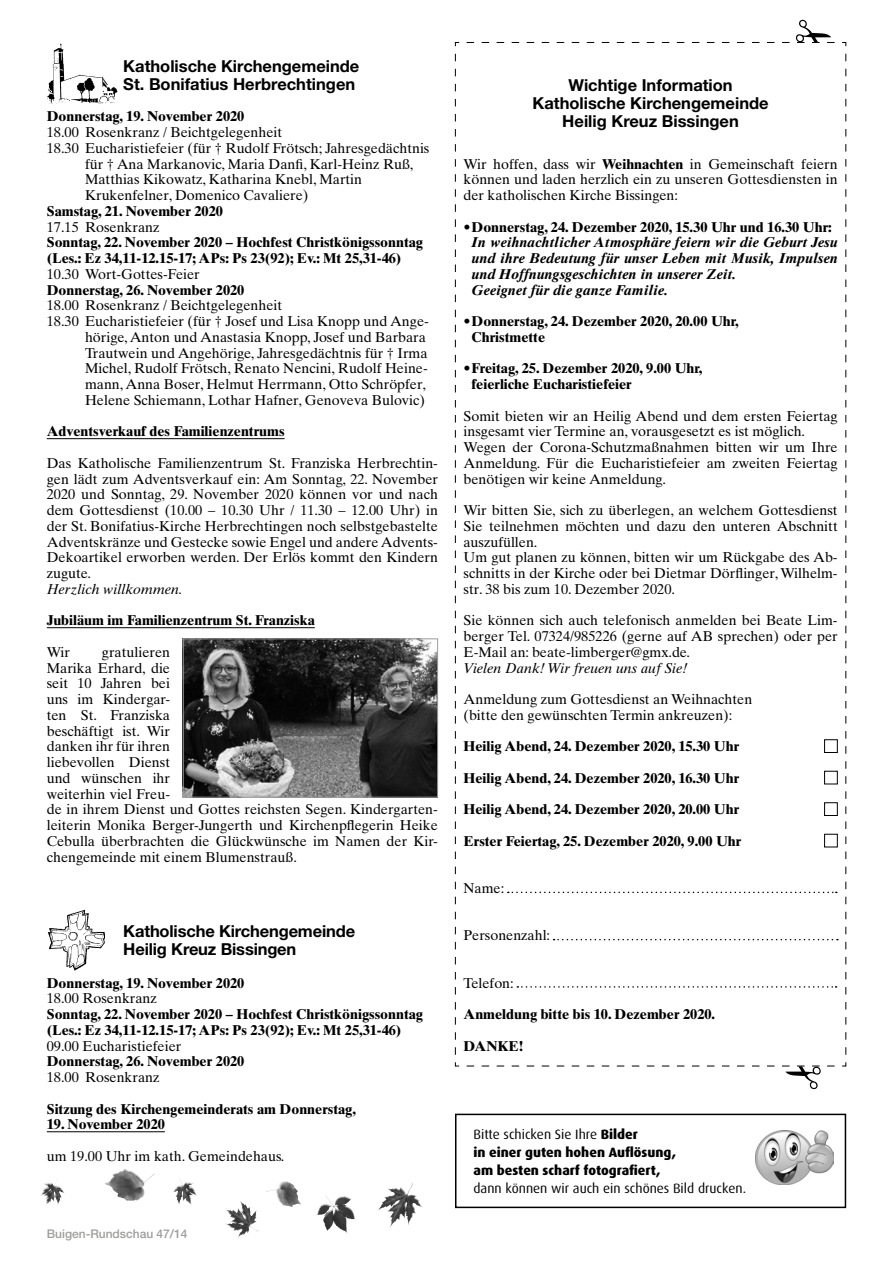
<style>
.page{position:relative;width:893px;height:1263px;background:#fff}
.page>*{position:absolute;margin:0;border:0;box-sizing:border-box;transform-origin:0 0}
.t1{font:700 16.5px/18px "Helvetica Neue";color:#000}
.t2{font:14.25px/15.8px "Times Ten";color:#000}
.t3{font:700 14.25px/15.8px "Times Ten";color:#000}
.t4{font:italic 700 14.25px/15.8px "Times Ten";color:#000}
.t5{font:italic 14.25px "Times Ten";color:#000}
.t6{font:800 13.5px/18px "Dax";color:#000}
.t7{font:13.5px "Dax";color:#000}
.t8{font:500 12px "Helvetica Neue";color:#9d9d9c}
.s1{font-weight:700}
.s2{font-weight:400}
</style>
<div class="page">
<hr style="left:47px;top:438px;width:238px;height:1px;background:#000">
<hr style="left:47px;top:627px;width:268px;height:1px;background:#000">
<hr style="left:47px;top:1131px;width:118px;height:1px;background:#000">
<img style="left:47px;top:43px;width:71px;height:61px">
<img style="left:47px;top:909px;width:57px;height:62px">
<img style="left:185px;top:640px;width:251px;height:155px">
<div style="left:183px;top:638px;width:255px;height:159px;border:1px solid #9d9d9c"></div>
<div style="left:455px;top:1114px;width:391px;height:94px;border:2px solid #000"></div>
<img style="left:755px;top:1130px;width:78px;height:55px">
<svg style="left:455px;top:42px;width:392px;height:1025px"></svg>
<svg style="left:467px;top:1066px;width:371px;height:23px"></svg>
<svg style="left:463px;top:20px;width:372px;height:23px"></svg>
<img style="left:317px;top:1195px;width:16px;height:20px">
<img style="left:105px;top:1169px;width:43px;height:32px">
<img style="left:381px;top:1183px;width:31px;height:21px">
<img style="left:233px;top:1201px;width:13px;height:18px">
<img style="left:266px;top:1181px;width:35px;height:26px">
<img style="left:173px;top:1178px;width:9px;height:22px">
<img style="left:43px;top:1182px;width:14px;height:8px">
<p class="t1" style="left:123px;top:57px;width:238px">Katholische Kirchengemeinde<br>St. Bonifatius Herbrechtingen</p>
<p class="t3" style="left:47px;top:108px;width:199px">Donnerstag, 19. November 2020</p>
<p class="t2" style="left:47px;top:124px;width:237px">18.00 Rosenkranz / Beichtgelegenheit</p>
<p class="t2" style="left:47px;top:140px;width:384px">18.30 Eucharistiefeier (für † Rudolf Frötsch; Jahresgedächtnis</p>
<p class="t2" style="left:85px;top:156px;width:330px">für † Ana Markanovic, Maria Danfi, Karl-Heinz Ruß,</p>
<p class="t2" style="left:85px;top:171px;width:279px">Matthias Kikowatz, Katharina Knebl, Martin</p>
<p class="t2" style="left:85px;top:187px;width:225px">Krukenfelner, Domenico Cavaliere)</p>
<p class="t3" style="left:47px;top:203px;width:178px">Samstag, 21. November 2020</p>
<p class="t2" style="left:47px;top:219px;width:114px">17.15 Rosenkranz</p>
<p class="t3" style="left:47px;top:234px;width:378px">Sonntag, 22. November 2020 – Hochfest Christkönigssonntag (Les.: Ez 34,11-12.15-17; APs: Ps 23(92); Ev.: Mt 25,31-46)</p>
<p class="t2" style="left:47px;top:266px;width:155px">10.30 Wort-Gottes-Feier</p>
<p class="t3" style="left:47px;top:282px;width:199px">Donnerstag, 26. November 2020</p>
<p class="t2" style="left:47px;top:297px;width:237px">18.00 Rosenkranz / Beichtgelegenheit</p>
<p class="t2" style="left:47px;top:313px;width:384px">18.30 Eucharistiefeier (für † Josef und Lisa Knopp und Ange-</p>
<p class="t2" style="left:85px;top:329px;width:342px">hörige, Anton und Anastasia Knopp, Josef und Barbara</p>
<p class="t2" style="left:85px;top:345px;width:344px">Trautwein und Angehörige, Jahresgedächtnis für † Irma</p>
<p class="t2" style="left:85px;top:360px;width:344px">Michel, Rudolf Frötsch, Renato Nencini, Rudolf Heine-</p>
<p class="t2" style="left:85px;top:376px;width:342px">mann, Anna Boser, Helmut Herrmann, Otto Schröpfer,</p>
<p class="t2" style="left:85px;top:392px;width:341px">Helene Schiemann, Lothar Hafner, Genoveva Bulovic)</p>
<p class="t3" style="left:47px;top:423px;width:239px">Adventsverkauf des Familienzentrums</p>
<p class="t2" style="left:47px;top:455px;width:393px;text-align:justify">Das Katholische Familienzentrum St. Franziska Herbrechtin&shy;gen lädt zum Adventsverkauf ein: Am Sonntag, 22. November 2020 und Sonntag, 29. November 2020 können vor und nach dem Gottesdienst (10.00 – 10.30 Uhr / 11.30 – 12.00 Uhr) in der St. Bonifatius-Kirche Herbrechtingen noch selbstgebastelte Adventskränze und Gestecke sowie Engel und andere Advents-Dekoartikel erworben werden. Der Erlös kommt den Kindern zugute.</p>
<p class="t5" style="left:47px;top:580px;width:138px">Herzlich willkommen.</p>
<p class="t3" style="left:47px;top:612px;width:270px">Jubiläum im Familienzentrum St. Franziska</p>
<p class="t2" style="left:47px;top:644px;width:25px">Wir</p>
<p class="t2" style="left:47px;top:644px;width:393px;text-indent:55px">gratulieren<br>Marika Erhard, die<br>seit 10 Jahren bei<br>uns im Kindergar-<br>ten St. Franziska<br>beschäftigt ist. Wir<br>danken ihr für ihren<br>liebevollen Dienst<br>und wünschen ihr<br>weiterhin viel Freu-<br>de in ihrem Dienst und Gottes reichsten Segen. Kindergarten&shy;leiterin Monika Berger-Jungerth und Kirchenpflegerin Heike<br>Cebulla überbrachten die Glückwünsche im Namen der Kir&shy;chengemeinde mit einem Blumenstrauß.</p>
<p class="t1" style="left:123px;top:922px;width:233px">Katholische Kirchengemeinde<br>Heilig Kreuz Bissingen</p>
<p class="t3" style="left:47px;top:974px;width:199px">Donnerstag, 19. November 2020</p>
<p class="t2" style="left:47px;top:990px;width:112px">18.00 Rosenkranz</p>
<p class="t3" style="left:47px;top:1006px;width:378px">Sonntag, 22. November 2020 – Hochfest Christkönigssonntag (Les.: Ez 34,11-12.15-17; APs: Ps 23(92); Ev.: Mt 25,31-46)</p>
<p class="t2" style="left:47px;top:1038px;width:136px">09.00 Eucharistiefeier</p>
<p class="t3" style="left:47px;top:1053px;width:199px">Donnerstag, 26. November 2020</p>
<p class="t2" style="left:47px;top:1069px;width:114px">18.00 Rosenkranz</p>
<p class="t3" style="left:47px;top:1100px;width:311px">Sitzung des Kirchengemeinderats am Donnerstag,</p>
<p class="t3" style="left:47px;top:1116px;width:120px">19. November 2020</p>
<p class="t2" style="left:47px;top:1148px;width:239px">um 19.00 Uhr im kath. Gemeindehaus.</p>
<p class="t8" style="left:47px;top:1227px;width:142px">Buigen-Rundschau 47/14</p>
<p class="t1" style="left:532px;top:76px;width:238px;text-align:center">Wichtige Information<br>Katholische Kirchengemeinde<br>Heilig Kreuz Bissingen</p>
<p class="t2" style="left:463px;top:156px;width:376px;text-align:justify">Wir hoffen, dass wir <span class="s1">Weihnachten</span> in Gemeinschaft feiern können und laden herzlich ein zu unseren Gottesdiensten in der katholischen Kirche Bissingen:</p>
<p class="t3" style="left:463px;top:219px;width:370px">•Donnerstag, 24. Dezember 2020, 15.30 Uhr und 16.30 Uhr:</p>
<p class="t4" style="left:471px;top:234px;width:368px">In weihnachtlicher Atmosphäre feiern wir die Geburt Jesu und ihre Bedeutung für unser Leben mit Musik, Impulsen und Hoffnungsgeschichten in unserer Zeit.<br>Geeignet für die ganze Familie.</p>
<p class="t3" style="left:471px;top:313px;width:269px;text-indent:-8px">•Donnerstag, 24. Dezember 2020, 20.00 Uhr,<br>Christmette</p>
<p class="t3" style="left:471px;top:360px;width:233px;text-indent:-8px">•Freitag, 25. Dezember 2020, 9.00 Uhr, feierliche Eucharistiefeier</p>
<p class="t2" style="left:463px;top:408px;width:376px">Somit bieten wir an Heilig Abend und dem ersten Feiertag insgesamt vier Termine an, vorausgesetzt es ist möglich.<br>Wegen der Corona-Schutzmaßnahmen bitten wir um Ihre Anmeldung. Für die Eucharistiefeier am zweiten Feiertag benötigen wir keine Anmeldung.</p>
<p class="t2" style="left:463px;top:502px;width:376px">Wir bitten Sie, sich zu überlegen, an welchem Gottesdienst Sie teilnehmen möchten und dazu den unteren Abschnitt auszufüllen.<br>Um gut planen zu können, bitten wir um Rückgabe des Ab&shy;schnitts in der Kirche oder bei Dietmar Dörflinger, Wilhelm&shy;str. 38 bis zum 10. Dezember 2020.</p>
<p class="t2" style="left:463px;top:612px;width:376px;text-align:justify">Sie können sich auch telefonisch anmelden bei Beate Lim&shy;berger Tel. 07324/985226 (gerne auf AB sprechen) oder per E-Mail an: beate-limberger@gmx.de.</p>
<p class="t5" style="left:463px;top:659px;width:225px">Vielen Dank! Wir freuen uns auf Sie!</p>
<p class="t2" style="left:463px;top:691px;width:290px">Anmeldung zum Gottesdienst an Weihnachten (bitte den gewünschten Termin ankreuzen):</p>
<p class="t3" style="left:463px;top:738px;width:277px">Heilig Abend, 24. Dezember 2020, 15.30 Uhr</p>
<p class="t3" style="left:463px;top:770px;width:277px">Heilig Abend, 24. Dezember 2020, 16.30 Uhr</p>
<p class="t3" style="left:463px;top:801px;width:277px">Heilig Abend, 24. Dezember 2020, 20.00 Uhr</p>
<p class="t3" style="left:463px;top:833px;width:279px">Erster Feiertag, 25. Dezember 2020, 9.00 Uhr</p>
<p class="t2" style="left:463px;top:880px;width:42px">Name:</p>
<p class="t2" style="left:463px;top:927px;width:88px">Personenzahl:</p>
<p class="t2" style="left:463px;top:975px;width:52px">Telefon:</p>
<p class="t3" style="left:463px;top:1006px;width:253px">Anmeldung bitte bis 10. Dezember 2020.</p>
<p class="t3" style="left:463px;top:1038px;width:62px">DANKE!</p>
<p class="t6" style="left:473px;top:1125px;width:204px"><span class="s2">Bitte schicken Sie Ihre</span> Bilder<br>in einer guten hohen Auflösung, am besten scharf fotografiert,</p>
<p class="t7" style="left:473px;top:1181px;width:274px">dann können wir auch ein schönes Bild drucken.</p>
</div>
